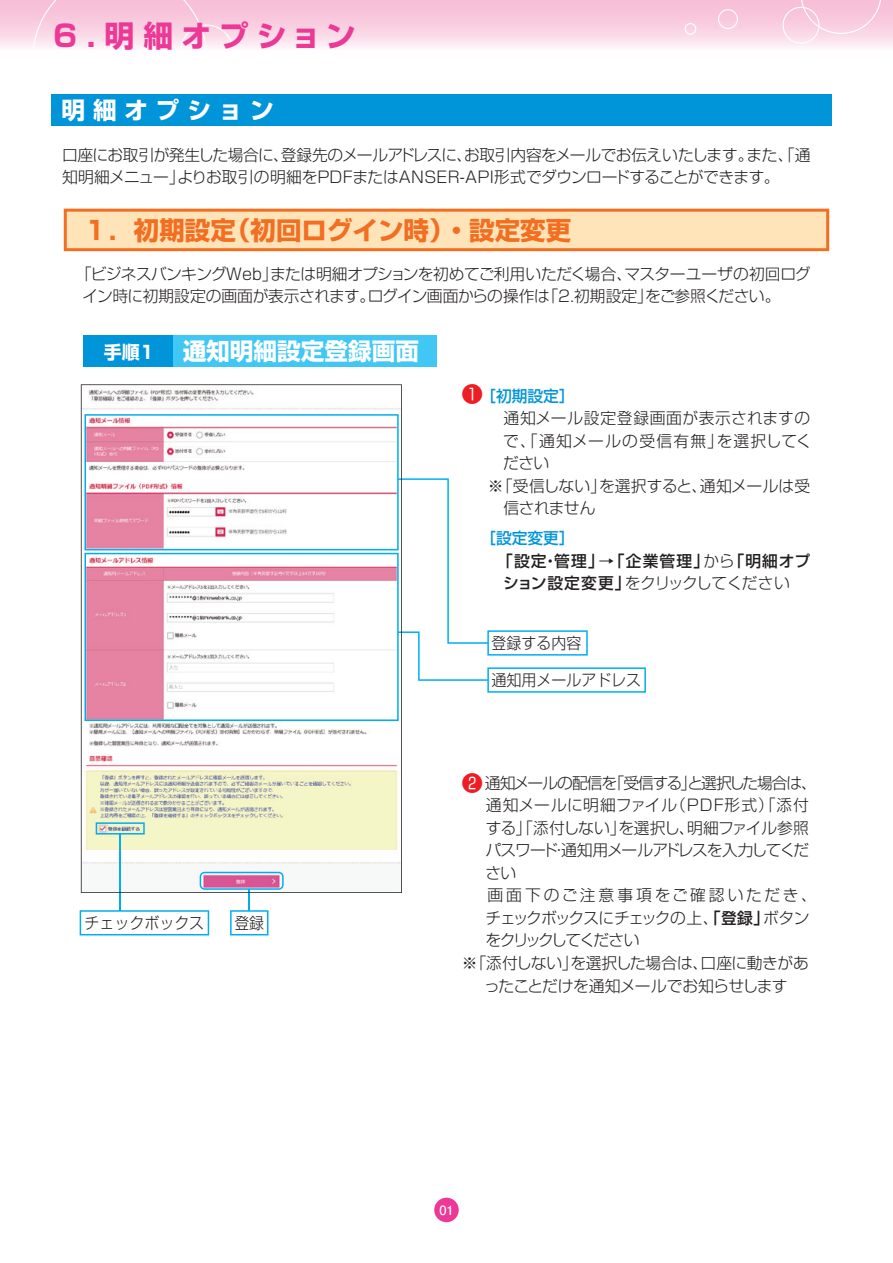
<style>
.page{position:relative;width:893px;height:1263px;background:#fff}
.page>*{position:absolute;margin:0;border:0;box-sizing:border-box;transform-origin:0 0}
.t1{font:700 29.7px "Shin Go Pro";letter-spacing:.265em;color:#ed3896}
.t2{font:700 25.5px "Shin Go Pr 5";color:#f36e21}
.t3{font:700 23.7px "Shin Go Pr 5";color:#fff}
.t4{font:700 23.7px "Shin Go Pr 5";letter-spacing:.33em;color:#fff}
.t5{font:21px "Shin Go Pr 5";color:#ee1d23}
.t6{font:300 15.75px/22.5px "Shin Go Pr 5";letter-spacing:-.02em;color:#231f20}
.t7{font:300 15.75px "Shin Go Pr 5";letter-spacing:-.07em;color:#231f20}
.t8{font:300 15.75px "Shin Go Pr 5";color:#231f20}
.t9{font:300 15.75px "Shin Go Pr 5";letter-spacing:.055em;color:#231f20}
.t10{font:500 15.75px "Shin Go Pr 5";letter-spacing:.07em;color:#231f20}
.t11{font:300 15.75px "Shin Go Pr 5";letter-spacing:.075em;color:#231f20}
.t12{font:300 15.75px "Shin Go Pr 5";letter-spacing:-.045em;color:#231f20}
.t13{font:300 15.75px "Shin Go Pr 5";letter-spacing:.03em;color:#231f20}
.t14{font:300 15.75px "Shin Go Pr 5";letter-spacing:-.04em;color:#231f20}
.t15{font:300 15.75px "Shin Go Pr 5";color:#231f20;scale:.95 1}
.t16{font:300 15.75px "Shin Go Pr 5";letter-spacing:.185em;color:#231f20}
.t17{font:500 15.75px "Shin Go Pr 5";color:#0095d9}
.t18{font:300 15.75px "Shin Go Pr 5";letter-spacing:-.11em;color:#231f20}
.t19{font:300 15.75px "Shin Go Pr 5";letter-spacing:-.02em;color:#231f20;scale:.95 1}
.t20{font:700 12.75px "Futo Go B101 Pr 5";color:#fff}
.s1{font-size:18px}
.s2{font-weight:300}
.s3{font-weight:500}
.s4{font-weight:400;font-size:21px;color:#ee1d23}
</style>
<div class="page">
<div style="left:434px;top:1198px;width:25px;height:24px;background:#ed3896;border-radius:50%"></div>
<div style="left:0;top:0;width:893px;height:51px;background:linear-gradient(to bottom,#f6b6d2,#fdf0f5)"></div>
<svg style="left:32px;top:0;width:201px;height:51px;background:#f9d4e4"></svg>
<svg style="left:782px;top:0;width:100px;height:44px;background:#f9d1e2"></svg>
<svg style="left:718px;top:9px;width:20px;height:20px"></svg>
<svg style="left:685px;top:23px;width:11px;height:12px"></svg>
<div style="left:83px;top:335px;width:353px;height:31px;background:#40c7f4"></div>
<div style="left:83px;top:335px;width:89px;height:31px;background:#0095d9"></div>
<div style="left:51px;top:94px;width:780px;height:31px;background:#0095d9"></div>
<svg style="left:402px;top:478px;width:244px;height:215px"></svg>
<svg style="left:64px;top:209px;width:765px;height:42px;background:#fcd3a3"></svg>
<svg style="left:80px;top:872px;width:189px;height:63px"></svg>
<hr style="left:119px;top:834px;width:2px;height:77px;background:#00aeef">
<svg style="left:81px;top:384px;width:321px;height:509px"></svg>
<h1 class="t1" style="left:53px;top:13px;width:304px">6.明細オプション</h1>
<h3 class="t4" style="left:62px;top:91px;width:214px">明細オプション</h3>
<p class="t6" style="left:62px;top:142px;width:750px">口座にお取引が発生した場合に、登録先のメールアドレスに、お取引内容をメールでお伝えいたします。また、「通知明細メニュー」よりお取引の明細をPDFまたはANSER-API形式でダウンロードすることができます。</p>
<h2 class="t2" style="left:83px;top:210px;width:490px">１．初期設定（初回ログイン時）・設定変更</h2>
<p class="t6" style="left:83px;top:261px;width:729px;text-indent:-7px">「ビジネスバンキングWeb」または明細オプションを初めてご利用いただく場合、マスターユーザの初回ログイン時に初期設定の画面が表示されます。ログイン画面からの操作は「2.初期設定」をご参照ください。</p>
<h3 class="t3" style="left:104px;top:332px;width:317px"><span class="s1">手順1</span> 通知明細設定登録画面</h3>
<p class="t17" style="left:480px;top:383px;width:96px">［初期設定］</p>
<p class="t13" style="left:504px;top:405px;width:308px">通知メール設定登録画面が表示されますの</p>
<p class="t11" style="left:503px;top:428px;width:310px">で、「通知メールの受信有無」を選択してく</p>
<p class="t6" style="left:503px;top:450px;width:48px">ださい</p>
<p class="t8" style="left:488px;top:473px;width:324px">※「受信しない」を選択すると、通知メールは受</p>
<p class="t6" style="left:488px;top:495px;width:109px">　信されません</p>
<p class="t17" style="left:480px;top:525px;width:96px">［設定変更］</p>
<p class="t10" style="left:497px;top:548px;width:315px">「設定・管理」<span class="s2">→</span>「企業管理」<span class="s2">から</span>「明細オプ</p>
<p class="t14" style="left:503px;top:570px;width:288px"><span class="s3">ション設定変更」</span>をクリックしてください</p>
<h3 class="t5" style="left:462px;top:377px;width:22px">❶</h3>
<p class="t15" style="left:85px;top:910px;width:127px">チェックボックス</p>
<p class="t19" style="left:234px;top:910px;width:33px">登録</p>
<p class="t19" style="left:492px;top:630px;width:96px">登録する内容</p>
<p class="t15" style="left:492px;top:667px;width:159px">通知用メールアドレス</p>
<p class="t7" style="left:462px;top:770px;width:356px"><span class="s4">❷</span> 通知メールの配信を「受信する」と選択した場合は、</p>
<p class="t9" style="left:486px;top:792px;width:325px">通知メールに明細ファイル（PDF形式）「添付</p>
<p class="t6" style="left:486px;top:815px;width:325px">する」「添付しない」を選択し、明細ファイル参照</p>
<p class="t7" style="left:486px;top:837px;width:325px">パスワード・通知用メールアドレスを入力してくだ</p>
<p class="t6" style="left:486px;top:860px;width:32px">さい</p>
<p class="t16" style="left:487px;top:882px;width:331px">画面下のご注意事項をご確認いただき、</p>
<p class="t7" style="left:486px;top:905px;width:325px">チェックボックスにチェックの上、<span class="s3">「登録」</span>ボタン</p>
<p class="t18" style="left:485px;top:927px;width:156px">をクリックしてください</p>
<p class="t6" style="left:462px;top:950px;width:349px">※「添付しない」を選択した場合は、口座に動きがあ</p>
<p class="t12" style="left:484px;top:972px;width:305px">ったことだけを通知メールでお知らせします</p>
<p class="t20" style="left:439px;top:1200px;width:16px">01</p>
</div>
